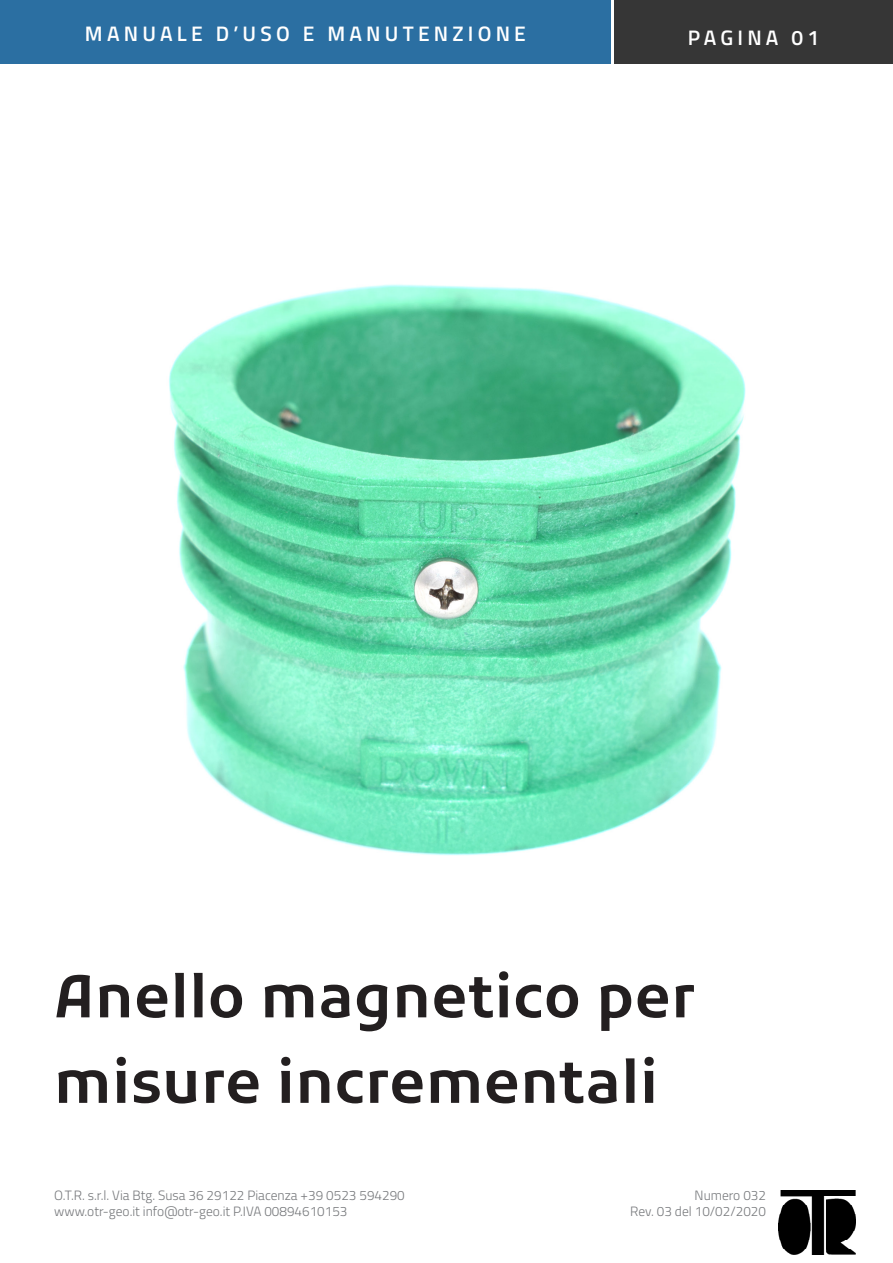
<style>
.page{position:relative;width:893px;height:1263px;background:#fff}
.page>*{position:absolute;margin:0;border:0;box-sizing:border-box;transform-origin:0 0}
.t1{font:600 58.5px "Kufam";letter-spacing:.01em;color:#231f20}
.t2{font:600 21px "Titillium Web";letter-spacing:.2em;color:#fff}
.t3{font:300 13.5px/16.2px "Titillium Web";color:#76787b}
</style>
<div class="page">
<div style="left:0;top:0;width:611px;height:64px;background:#2b6fa2"></div>
<div style="left:614px;top:0;width:279px;height:64px;background:#363636"></div>
<img style="left:779px;top:1190px;width:76px;height:64px">
<img style="left:169px;top:284px;width:577px;height:572px">
<h2 class="t2" style="left:85px;top:18px;width:442px">MANUALE D’USO E MANUTENZIONE</h2>
<p class="t2" style="left:688px;top:21px;width:133px">PAGINA 01</p>
<p class="t1" style="left:54px;top:963px;width:643px">Anello magnetico per</p>
<p class="t1" style="left:54px;top:1048px;width:606px">misure incrementali</p>
<p class="t3" style="left:54px;top:1186px;width:352px">O.T.R. s.r.l. Via Btg. Susa 36 29122 Piacenza +39 0523 594290 www.otr-geo.it info@otr-geo.it P.IVA 00894610153</p>
<p class="t3" style="left:695px;top:1186px;width:73px">Numero 032</p>
<p class="t3" style="left:630px;top:1203px;width:137px">Rev. 03 del 10/02/2020</p>
</div>
